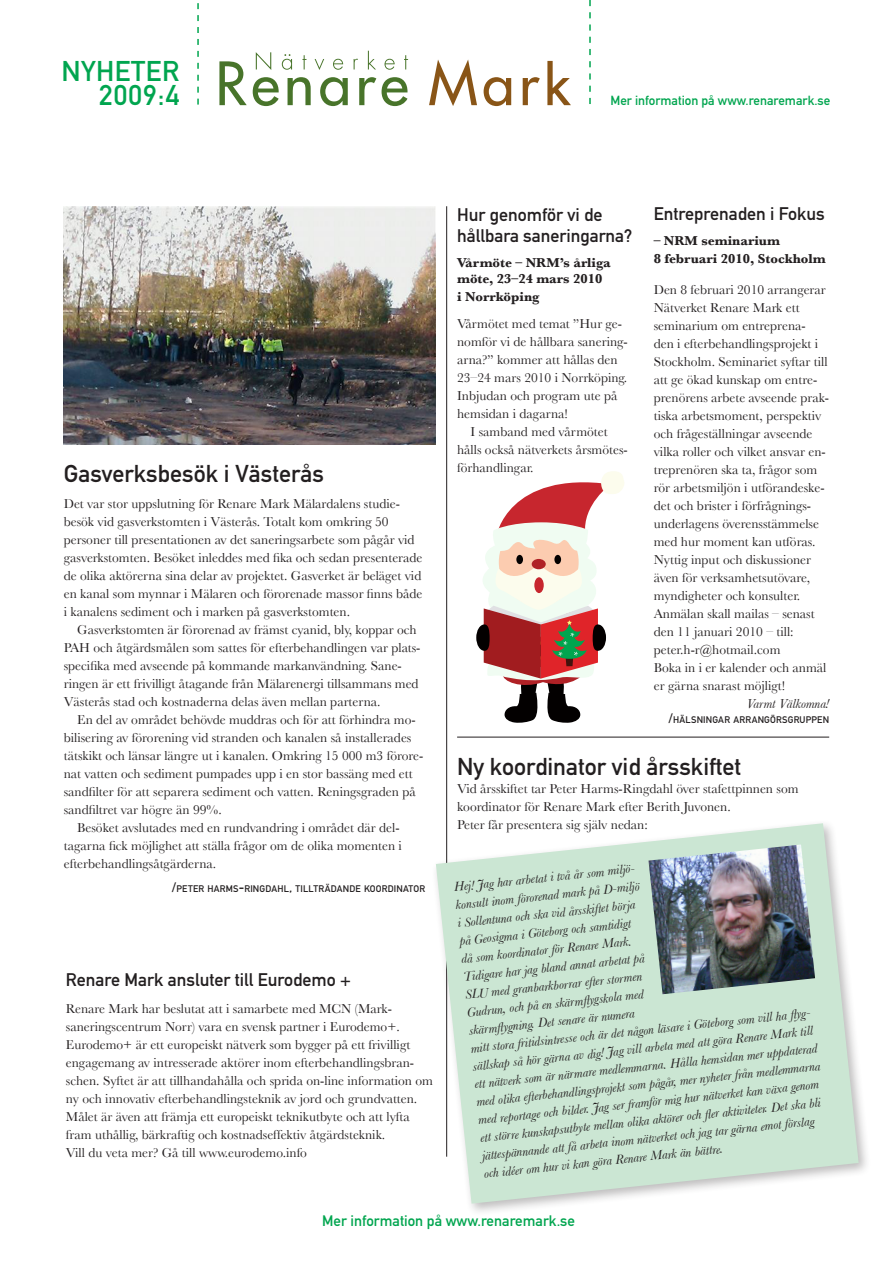
<style>
.page{position:relative;width:893px;height:1263px;background:#fff}
.page>*{position:absolute;margin:0;border:0;box-sizing:border-box;transform-origin:0 0}
.t1{font:28.2px "DIN Mittelschrift";letter-spacing:.02em;color:#00a54f}
.t2{font:24px "DIN Mittelschrift";color:#231f20}
.t3{font:18px/21px "DIN Mittelschrift";color:#231f20}
.t4{font:15px "DIN Mittelschrift";color:#00a54f}
.t5{font:13.5px/18px "Baskerville";color:#231f20}
.t6{font:italic 13.5px/18px "Baskerville";color:#231f20}
.t7{font:700 13.5px/18px "Baskerville";color:#231f20}
.t8{font:13.05px "DIN Mittelschrift";color:#00a54f}
.t9{font:9.45px "DIN Mittelschrift";letter-spacing:.02em;color:#231f20}
.s1{font-size:13.5px}
</style>
<div class="page">
<svg style="left:219px;top:61px;width:28px;height:44px"></svg>
<svg style="left:253px;top:77px;width:26px;height:29px"></svg>
<svg style="left:288px;top:77px;width:23px;height:28px"></svg>
<svg style="left:320px;top:77px;width:28px;height:29px"></svg>
<svg style="left:359px;top:77px;width:17px;height:28px"></svg>
<svg style="left:382px;top:77px;width:25px;height:29px"></svg>
<svg style="left:429px;top:60px;width:48px;height:46px"></svg>
<svg style="left:484px;top:77px;width:27px;height:29px"></svg>
<svg style="left:523px;top:77px;width:17px;height:28px"></svg>
<svg style="left:547px;top:61px;width:24px;height:44px"></svg>
<svg style="left:256px;top:52px;width:15px;height:18px"></svg>
<svg style="left:282px;top:54px;width:10px;height:16px"></svg>
<svg style="left:302px;top:55px;width:4px;height:14px"></svg>
<svg style="left:315px;top:59px;width:9px;height:11px"></svg>
<svg style="left:333px;top:59px;width:10px;height:11px"></svg>
<svg style="left:354px;top:59px;width:4px;height:10px"></svg>
<svg style="left:368px;top:51px;width:8px;height:18px"></svg>
<svg style="left:384px;top:59px;width:11px;height:11px"></svg>
<svg style="left:404px;top:55px;width:4px;height:14px"></svg>
<svg style="left:197px;top:3px;width:2px;height:102px"></svg>
<svg style="left:589px;top:0;width:2px;height:104px"></svg>
<img style="left:64px;top:206px;width:372px;height:239px">
<hr style="left:446px;top:206px;width:1px;height:951px;background:#231f20">
<hr style="left:457px;top:737px;width:372px;height:1px;background:#231f20">
<svg style="left:476px;top:471px;width:148px;height:252px"></svg>
<svg style="left:436px;top:823px;width:423px;height:380px;fill:#cbe6d3"></svg>
<img style="left:648px;top:844px;width:167px;height:150px">
<p class="t1" style="left:62px;top:54px;width:119px">NYHETER</p>
<p class="t1" style="left:99px;top:79px;width:82px">2009:4</p>
<p class="t8" style="left:610px;top:93px;width:221px">Mer information på www.renaremark.se</p>
<p class="t2" style="left:64px;top:459px;width:262px">Gasverksbesök i Västerås</p>
<p class="t5" style="left:64px;top:494px;width:360px">Det var stor uppslutning för Renare Mark Mälardalens studie&shy;besök vid gasverkstomten i Västerås. Totalt kom omkring 50 personer till presentationen av det saneringsarbete som pågår vid gasverkstomten. Besöket inleddes med fika och sedan presenterade de olika aktörerna sina delar av projektet. Gasverket är beläget vid en kanal som mynnar i Mälaren och förorenade massor finns både i kanalens sediment och i marken på gasverkstomten.</p>
<p class="t5" style="left:64px;top:620px;width:358px;text-indent:14px">Gasverkstomten är förorenad av främst cyanid, bly, koppar och PAH och åtgärdsmålen som sattes för efterbehandlingen var plats&shy;specifika med avseende på kommande markanvändning. Sane&shy;ringen är ett frivilligt åtagande från Mälarenergi tillsammans med Västerås stad och kostnaderna delas även mellan parterna.</p>
<p class="t5" style="left:64px;top:710px;width:361px;text-indent:14px">En del av området behövde muddras och för att förhindra mo&shy;bilisering av förorening vid stranden och kanalen så installerades tätskikt och länsar längre ut i kanalen. Omkring 15 000 m3 förore&shy;nat vatten och sediment pumpades upp i en stor bassäng med ett sandfilter för att separera sediment och vatten. Reningsgraden på sandfiltret var högre än 99%.</p>
<p class="t5" style="left:64px;top:818px;width:340px;text-indent:14px">Besöket avslutades med en rundvandring i området där del&shy;tagarna fick möjlighet att ställa frågor om de olika momenten i efterbehandlingsåtgärderna.</p>
<p class="t9" style="left:172px;top:883px;width:255px"><span class="s1">/</span>PETER HARMS<span class="s1">-</span>RINGDAHL<span class="s1">,</span> TILLTRÄDANDE KOORDINATOR</p>
<p class="t3" style="left:66px;top:969px;width:286px">Renare Mark ansluter till Eurodemo +</p>
<p class="t5" style="left:66px;top:999px;width:369px">Renare Mark har beslutat att i samarbete med MCN (Mark&shy;saneringscentrum Norr) vara en svensk partner i Eurodemo+.<br>Eurodemo+ är ett europeiskt nätverk som bygger på ett frivilligt engagemang av intresserade aktörer inom efterbehandlingsbran&shy;schen. Syftet är att tillhandahålla och sprida on-line information om ny och innovativ efterbehandlingsteknik av jord och grundvatten.<br>Målet är även att främja ett europeiskt teknikutbyte och att lyfta fram uthållig, bärkraftig och kostnadseffektiv åtgärdsteknik.<br>Vill du veta mer? Gå till www.eurodemo.info</p>
<p class="t3" style="left:457px;top:204px;width:177px">Hur genomför vi de hållbara saneringarna?</p>
<p class="t7" style="left:457px;top:254px;width:155px;line-height:16.5px">Vårmöte – NRM’s årliga möte, 23–24 mars 2010</p>
<p class="t7" style="left:457px;top:288px;width:84px">i Norrköping</p>
<p class="t5" style="left:457px;top:314px;width:172px">Vårmötet med temat ”Hur ge&shy;nomför vi de hållbara sanering&shy;arna?” kommer att hållas den<br>23–24 mars 2010 i Norrköping.<br>Inbjudan och program ute på hemsidan i dagarna!</p>
<p class="t5" style="left:457px;top:422px;width:172px;text-indent:14px">I samband med vårmötet hålls också nätverkets årsmötes&shy;förhandlingar.</p>
<p class="t3" style="left:654px;top:203px;width:172px">Entreprenaden i Fokus</p>
<p class="t7" style="left:654px;top:231px;width:173px">– NRM seminarium<br>8 februari 2010, Stockholm</p>
<p class="t5" style="left:654px;top:280px;width:177px">Den 8 februari 2010 arrangerar<br>Nätverket Renare Mark ett seminarium om entreprena-<br>den i efterbehandlingsprojekt i<br>Stockholm. Seminariet syftar till att ge ökad kunskap om entre&shy;prenörens arbete avseende prak&shy;tiska arbetsmoment, perspektiv och frågeställningar avseende vilka roller och vilket ansvar en&shy;treprenören ska ta, frågor som rör arbetsmiljön i utförandeske&shy;det och brister i förfrågnings&shy;underlagens överensstämmelse med hur moment kan utföras.<br>Nyttig input och diskussioner även för verksamhetsutövare, myndigheter och konsulter.</p>
<p class="t5" style="left:654px;top:604px;width:162px">Anmälan skall mailas – senast den 11 januari 2010 – till: peter.h-r@hotmail.com</p>
<p class="t5" style="left:654px;top:658px;width:174px">Boka in i er kalender och anmäl er gärna snarast möjligt!</p>
<p class="t6" style="left:746px;top:694px;width:84px">Varmt Välkomna!</p>
<p class="t9" style="left:668px;top:714px;width:162px"><span class="s1">/</span>HÄLSNINGAR ARRANGÖRSGRUPPEN</p>
<p class="t2" style="left:457px;top:752px;width:286px">Ny koordinator vid årsskiftet</p>
<p class="t5" style="left:457px;top:779px;width:343px">Vid årsskiftet tar Peter Harms-Ringdahl över stafettpinnen som</p>
<p class="t5" style="left:457px;top:797px;width:275px">koordinator för Renare Mark efter Berith Juvonen.</p>
<p class="t5" style="left:457px;top:815px;width:192px">Peter får presentera sig själv nedan:</p>
<p class="t6" style="left:453px;top:878px;width:347px;rotate:-6deg">Hej! Jag har arbetat i två år som miljö-<br>konsult inom förorenad mark på D-miljö<br>i Sollentuna och ska vid årsskiftet börja<br>på Geosigma i Göteborg och samtidigt<br>då som koordinator för Renare Mark.<br>Tidigare har jag bland annat arbetat på<br>SLU med granbarkborrar efter stormen<br>Gudrun, och på en skärmfl ygskola med<br>skärmfl ygning. Det senare är numera<br>mitt stora fritidsintresse och är det någon läsare i Göteborg som vill ha fl yg&shy;sällskap så hör gärna av dig! Jag vill arbeta med att göra Renare Mark till ett nätverk som är närmare medlemmarna. Hålla hemsidan mer uppdaterad med olika efterbehandlingsprojekt som pågår, mer nyheter från medlemmarna med reportage och bilder. Jag ser framför mig hur nätverket kan växa genom ett större kunskapsutbyte mellan olika aktörer och fl er aktiviteter. Det ska bli jättespännande att få arbeta inom nätverket och jag tar gärna emot förslag och idéer om hur vi kan göra Renare Mark än bättre.</p>
<p class="t4" style="left:322px;top:1212px;width:254px">Mer information på www.renaremark.se</p>
</div>
